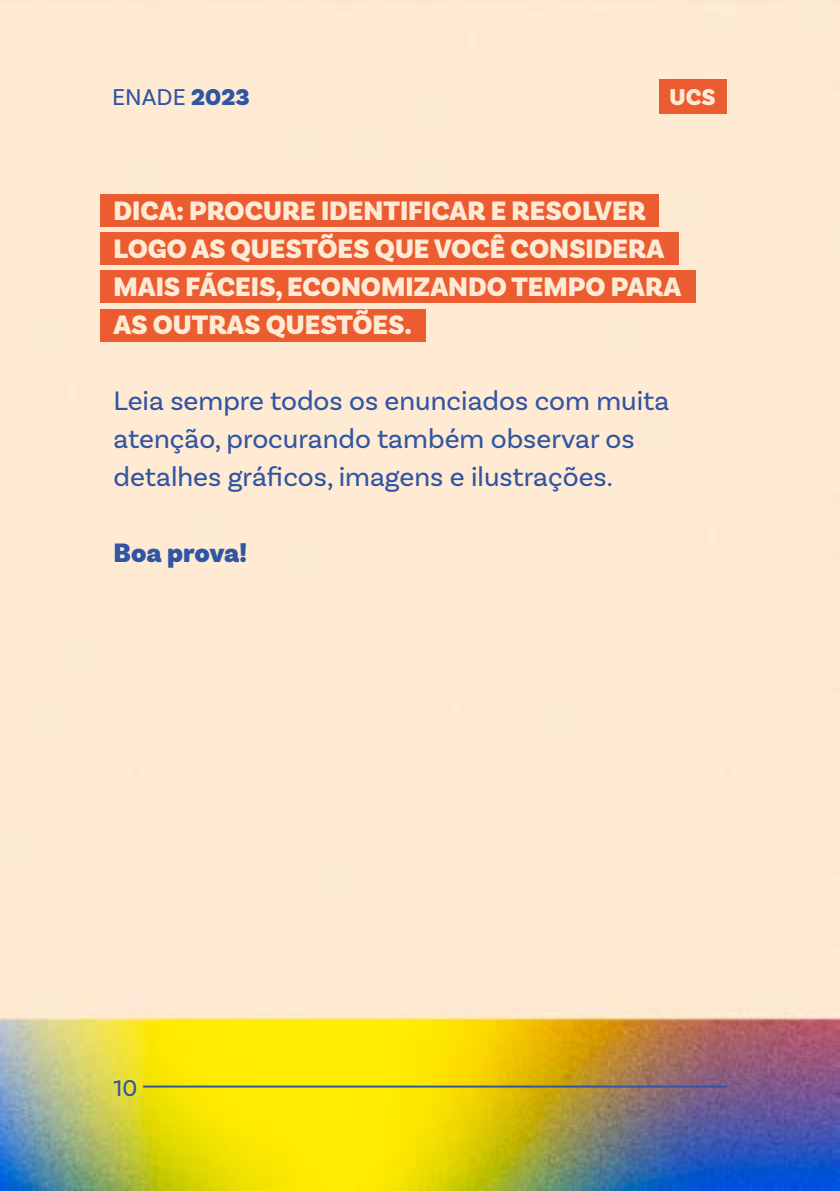
<style>
.page{position:relative;width:840px;height:1191px;background:#fff}
.page>*{position:absolute;margin:0;border:0;box-sizing:border-box;transform-origin:0 0}
.t1{font:900 28px/38px "Basic Sans";color:#feebd5}
.t2{font:28px/38px "Basic Sans";color:#3055a3}
.t3{font:900 28px "Basic Sans";letter-spacing:-.005em;color:#3055a3}
.t4{font:24px "Basic Sans";color:#3055a3}
.t5{font:900 24px "Basic Sans";color:#feebd5}
.s1{font-weight:900}
</style>
<div class="page">
<img style="left:0;top:0;width:839px;height:1191px">
<hr style="left:143px;top:1085px;width:583px;height:2px;background:#3055a3">
<div style="left:658px;top:79px;width:68px;height:34px;background:#eb5c30"></div>
<div style="left:100px;top:194px;width:558px;height:33px;background:#eb5c30"></div>
<div style="left:100px;top:232px;width:578px;height:32px;background:#eb5c30"></div>
<div style="left:100px;top:271px;width:595px;height:32px;background:#eb5c30"></div>
<div style="left:100px;top:310px;width:325px;height:32px;background:#eb5c30"></div>
<p class="t4" style="left:112px;top:83px;width:139px">ENADE <span class="s1">2023</span></p>
<p class="t5" style="left:669px;top:83px;width:48px">UCS</p>
<p class="t1" style="left:113px;top:192px;width:569px">DICA: PROCURE IDENTIFICAR E RESOLVER<br>LOGO AS QUESTÕES QUE VOCÊ CONSIDERA<br>MAIS FÁCEIS, ECONOMIZANDO TEMPO PARA<br>AS OUTRAS QUESTÕES.</p>
<p class="t2" style="left:113px;top:381px;width:557px">Leia sempre todos os enunciados com muita atenção, procurando também observar os detalhes gráficos, imagens e ilustrações.</p>
<p class="t3" style="left:113px;top:535px;width:135px">Boa prova!</p>
<p class="t4" style="left:113px;top:1073px;width:25px">10</p>
</div>
